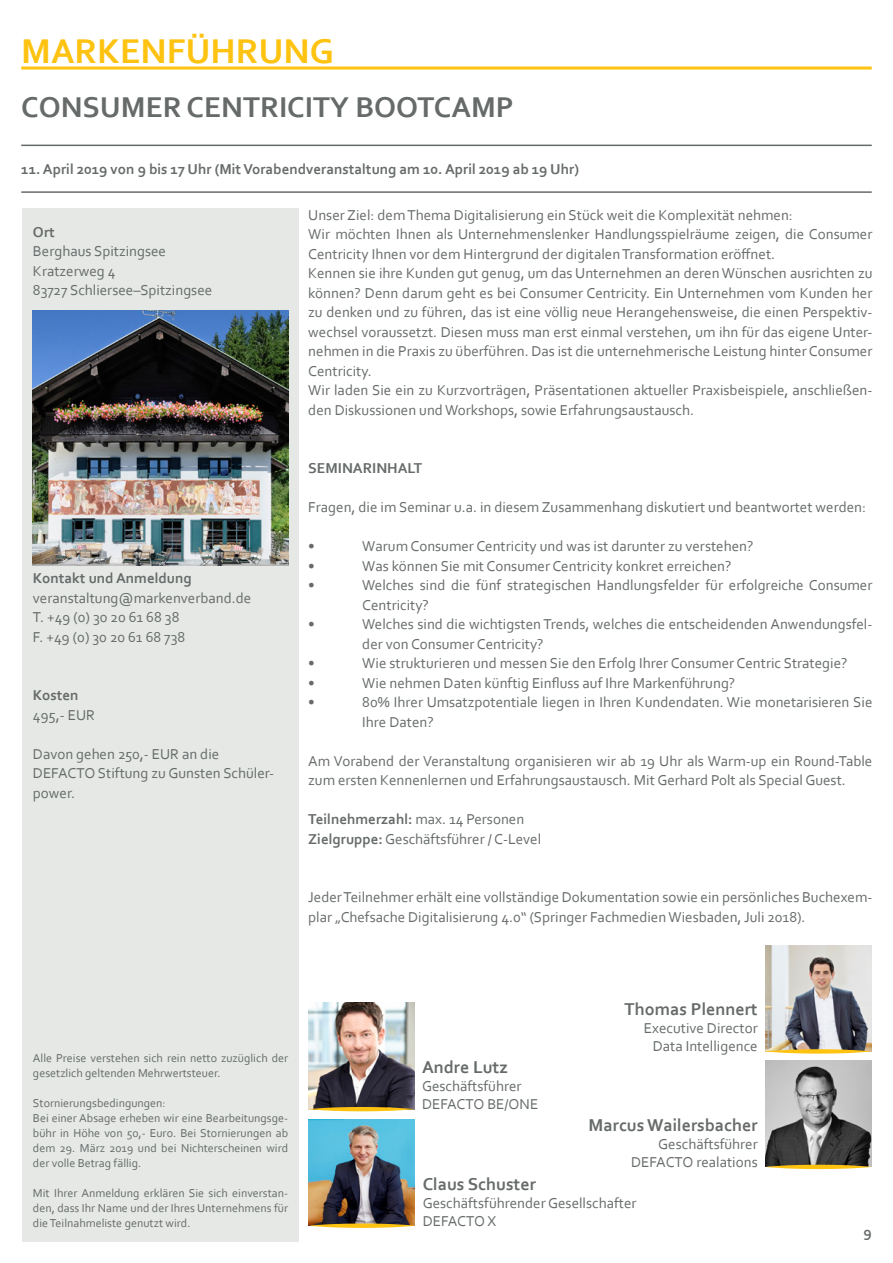
<style>
.page{position:relative;width:893px;height:1263px;background:#fff}
.page>*{position:absolute;margin:0;border:0;box-sizing:border-box;transform-origin:0 0}
.t1{font:700 36px "Corbel";color:#fec210}
.t2{font:700 30px "Corbel";color:#666b6a}
.t3{font:700 18px "Corbel";color:#666b6a}
.t4{font:15px/19.5px "Corbel";color:#666b6a}
.t5{font:700 15px "Corbel";color:#666b6a}
.t6{font:12px/15px "Corbel";color:#666b6a;text-align:justify}
.s1{font-weight:400}
.s2{font-weight:700}
</style>
<div class="page">
<hr style="left:21px;top:67px;width:851px;height:3px;background:#fec210">
<hr style="left:21px;top:145px;width:851px;height:1px;background:#666b6a">
<hr style="left:21px;top:191px;width:851px;height:2px;background:#666b6a">
<div style="left:22px;top:208px;width:277px;height:1034px;background:#e5e8e5"></div>
<img style="left:308px;top:1119px;width:107px;height:107px">
<img style="left:33px;top:310px;width:255px;height:256px">
<img style="left:308px;top:1003px;width:107px;height:104px">
<svg style="left:308px;top:1107px;width:107px;height:4px"></svg>
<svg style="left:309px;top:1223px;width:106px;height:5px"></svg>
<img style="left:765px;top:945px;width:107px;height:104px">
<svg style="left:765px;top:1049px;width:107px;height:4px"></svg>
<img style="left:765px;top:1060px;width:107px;height:105px">
<svg style="left:765px;top:1165px;width:107px;height:4px"></svg>
<p class="t1" style="left:21px;top:28px;width:314px">MARKENFÜHRUNG</p>
<p class="t2" style="left:21px;top:89px;width:494px">CONSUMER CENTRICITY BOOTCAMP</p>
<p class="t5" style="left:21px;top:159px;width:559px">11. April 2019 von 9 bis 17 Uhr (Mit Vorabendveranstaltung am 10. April 2019 ab 19 Uhr)</p>
<p class="t5" style="left:33px;top:222px;width:23px">Ort</p>
<p class="t4" style="left:33px;top:241px;width:135px">Berghaus Spitzingsee</p>
<p class="t4" style="left:33px;top:260px;width:181px">Kratzerweg 4<br>83727 Schliersee–Spitzingsee</p>
<p class="t5" style="left:33px;top:569px;width:160px">Kontakt und Anmeldung</p>
<p class="t4" style="left:33px;top:587px;width:220px">veranstaltung@markenverband.de</p>
<p class="t4" style="left:33px;top:607px;width:148px">T. +49 (0) 30 20 61 68 38</p>
<p class="t4" style="left:33px;top:626px;width:154px">F. +49 (0) 30 20 61 68 738</p>
<p class="t5" style="left:33px;top:686px;width:47px">Kosten</p>
<p class="t4" style="left:33px;top:704px;width:63px">495,- EUR</p>
<p class="t4" style="left:33px;top:743px;width:188px">Davon gehen 250,- EUR an die</p>
<p class="t4" style="left:33px;top:763px;width:243px">DEFACTO Stiftung zu Gunsten Schüler&shy;power.</p>
<p class="t4" style="left:308px;top:205px;width:486px">Unser Ziel: dem Thema Digitalisierung ein Stück weit die Komplexität nehmen:</p>
<p class="t4" style="left:308px;top:224px;width:566px">Wir möchten Ihnen als Unternehmenslenker Handlungsspielräume zeigen, die Consumer<br>Centricity Ihnen vor dem Hintergrund der digitalen Transformation eröffnet.</p>
<p class="t4" style="left:308px;top:263px;width:566px;text-align:justify">Kennen sie ihre Kunden gut genug, um das Unternehmen an deren Wünschen ausrichten zu können? Denn darum geht es bei Consumer Centricity. Ein Unternehmen vom Kunden her zu denken und zu führen, das ist eine völlig neue Herangehensweise, die einen Perspektiv&shy;wechsel voraussetzt. Diesen muss man erst einmal verstehen, um ihn für das eigene Unter&shy;nehmen in die Praxis zu überführen. Das ist die unternehmerische Leistung hinter Consumer Centricity.</p>
<p class="t4" style="left:308px;top:380px;width:566px">Wir laden Sie ein zu Kurzvorträgen, Präsentationen aktueller Praxisbeispiele, anschließen&shy;den Diskussionen und Workshops, sowie Erfahrungsaustausch.</p>
<p class="t5" style="left:308px;top:459px;width:116px">SEMINARINHALT</p>
<p class="t4" style="left:308px;top:497px;width:559px">Fragen, die im Seminar u.a. in diesem Zusammenhang diskutiert und beantwortet werden:</p>
<p class="t4" style="left:308px;top:536px;width:8px">•</p>
<p class="t4" style="left:362px;top:536px;width:393px">Warum Consumer Centricity und was ist darunter zu verstehen?</p>
<p class="t4" style="left:308px;top:556px;width:8px">•</p>
<p class="t4" style="left:362px;top:556px;width:371px">Was können Sie mit Consumer Centricity konkret erreichen?</p>
<p class="t4" style="left:308px;top:575px;width:8px">•</p>
<p class="t4" style="left:362px;top:575px;width:512px">Welches sind die fünf strategischen Handlungsfelder für erfolgreiche Consumer<br>Centricity?</p>
<p class="t4" style="left:308px;top:614px;width:8px">•</p>
<p class="t4" style="left:362px;top:614px;width:512px">Welches sind die wichtigsten Trends, welches die entscheidenden Anwendungsfel&shy;der von Consumer Centricity?</p>
<p class="t4" style="left:308px;top:653px;width:8px">•</p>
<p class="t4" style="left:362px;top:653px;width:487px">Wie strukturieren und messen Sie den Erfolg Ihrer Consumer Centric Strategie?</p>
<p class="t4" style="left:308px;top:673px;width:8px">•</p>
<p class="t4" style="left:362px;top:673px;width:375px">Wie nehmen Daten künftig Einfluss auf Ihre Markenführung?</p>
<p class="t4" style="left:308px;top:692px;width:8px">•</p>
<p class="t4" style="left:362px;top:692px;width:512px">80% Ihrer Umsatzpotentiale liegen in Ihren Kundendaten. Wie monetarisieren Sie<br>Ihre Daten?</p>
<p class="t4" style="left:308px;top:751px;width:566px">Am Vorabend der Veranstaltung organisieren wir ab 19 Uhr als Warm-up ein Round-Table zum ersten Kennenlernen und Erfahrungsaustausch. Mit Gerhard Polt als Special Guest.</p>
<p class="t5" style="left:308px;top:810px;width:218px">Teilnehmerzahl: <span class="s1">max. 14 Personen</span></p>
<p class="t4" style="left:308px;top:829px;width:234px"><span class="s2">Zielgruppe:</span> Geschäftsführer / C-Level</p>
<p class="t4" style="left:308px;top:887px;width:566px">Jeder Teilnehmer erhält eine vollständige Dokumentation sowie ein persönliches Buchexem&shy;plar „Chefsache Digitalisierung 4.0“ (Springer Fachmedien Wiesbaden, Juli 2018).</p>
<p class="t6" style="left:33px;top:1050px;width:257px">Alle Preise verstehen sich rein netto zuzüglich der gesetzlich geltenden Mehrwertsteuer.</p>
<p class="t6" style="left:33px;top:1095px;width:134px">Stornierungsbedingungen:</p>
<p class="t6" style="left:33px;top:1110px;width:257px">Bei einer Absage erheben wir eine Bearbeitungsge&shy;bühr in Höhe von 50,- Euro. Bei Stornierungen ab dem 29. März 2019 und bei Nichterscheinen wird der volle Betrag fällig.</p>
<p class="t6" style="left:33px;top:1185px;width:257px">Mit Ihrer Anmeldung erklären Sie sich einverstan&shy;den, dass Ihr Name und der Ihres Unternehmens für die Teilnahmeliste genutzt wird.</p>
<p class="t3" style="left:422px;top:1056px;width:87px">Andre Lutz</p>
<p class="t4" style="left:422px;top:1076px;width:101px">Geschäftsführer</p>
<p class="t4" style="left:422px;top:1094px;width:118px">DEFACTO BE/ONE</p>
<p class="t3" style="left:625px;top:998px;width:135px">Thomas Plennert</p>
<p class="t4" style="left:644px;top:1019px;width:115px;line-height:18px;text-align:center">Executive Director<br>Data Intelligence</p>
<p class="t3" style="left:589px;top:1114px;width:171px">Marcus Wailersbacher</p>
<p class="t4" style="left:658px;top:1134px;width:101px">Geschäftsführer</p>
<p class="t4" style="left:631px;top:1152px;width:128px">DEFACTO realations</p>
<p class="t3" style="left:423px;top:1172px;width:115px">Claus Schuster</p>
<p class="t4" style="left:423px;top:1192px;width:215px">Geschäftsführender Gesellschafter</p>
<p class="t4" style="left:423px;top:1210px;width:75px">DEFACTO X</p>
<p class="t5" style="left:863px;top:1223px;width:10px">9</p>
</div>
